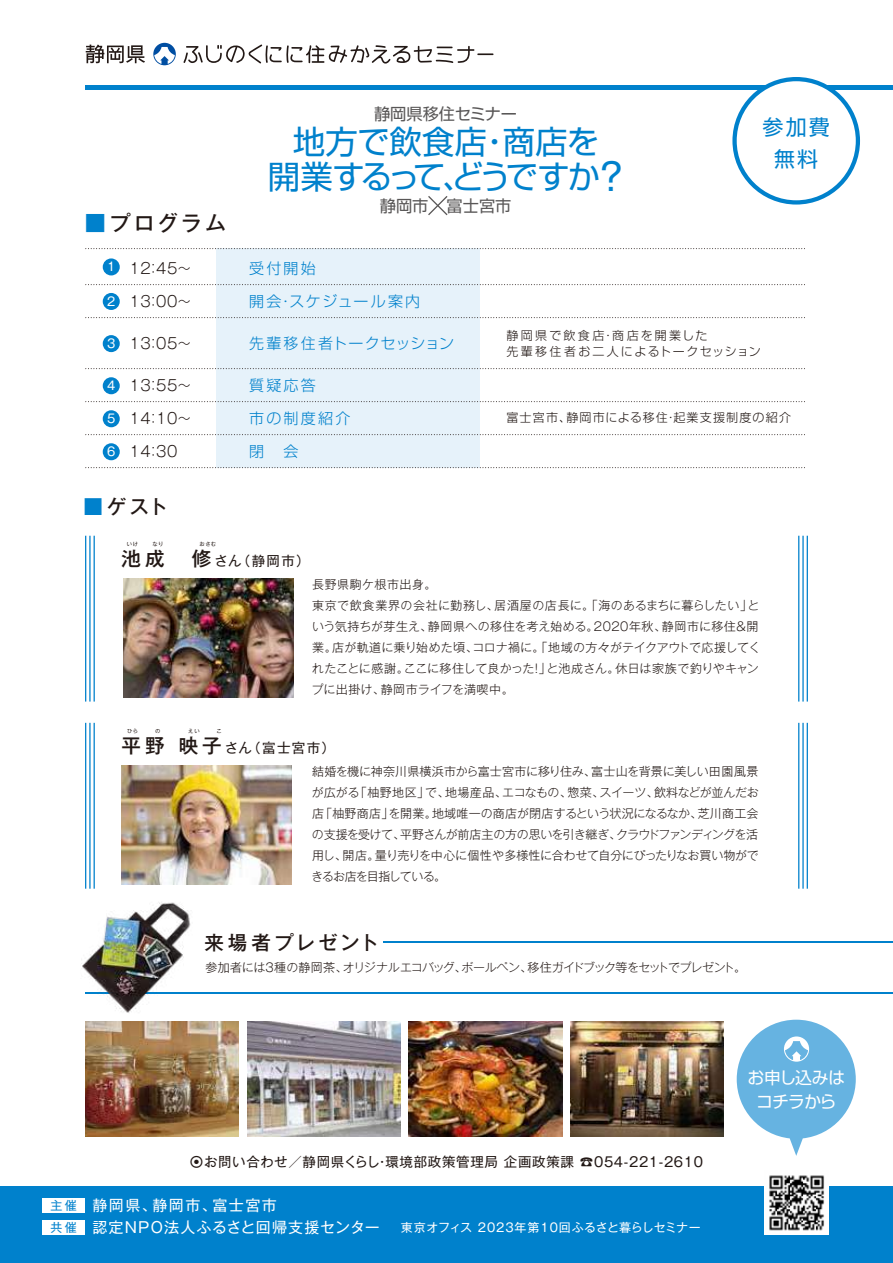
<style>
.page{position:relative;width:893px;height:1263px;background:#fff}
.page>*{position:absolute;margin:0;border:0;box-sizing:border-box;transform-origin:0 0}
.t1{font:32.4px/35.1px "Shin Go Pr 5";letter-spacing:-.015em;color:#0081cc;text-align:center}
.t2{font:500 21px "Gothic MB101 Pr 5";letter-spacing:.14em;color:#221815}
.t3{font:21px/31.5px "Shin Go Pr 5";color:#0081cc;text-align:center}
.t4{font:500 19.5px "Gothic MB101 Pr 5";letter-spacing:.155em;color:#221815}
.t5{font:16.8px/23.5px "Shin Go Pr 5";letter-spacing:-.045em;color:#fff;text-align:center}
.t6{font:16.2px "Shin Go Pr 5";color:#595757}
.t7{font:300 15px "Gothic MB101 Pr 5";letter-spacing:.05em;color:#221815}
.t8{font:15px/22.2px "Gothic MB101 Pr 5";letter-spacing:.08em;color:#fff}
.t9{font:300 15px "Shin Go Pr 5";letter-spacing:.15em;color:#0081cc}
.t10{font:300 15px "Shin Go Pr 5";letter-spacing:.07em;color:#0081cc}
.t11{font:300 15px "Shin Go Pr 5";letter-spacing:.115em;color:#0081cc}
.t12{font:13.5px "Gothic MB101 Pr 5";letter-spacing:.05em;color:#221815}
.t13{font:300 12px/21px "Gothic MB101 Pr 5";color:#221815;text-align:justify}
.t14{font:300 12px/21px "Gothic MB101 Pr 5";letter-spacing:.025em;color:#221815}
.t15{font:300 12px "Gothic MB101 Pr 5";letter-spacing:-.04em;color:#221815}
.t16{font:300 12px/16.5px "Shin Go Pr 5";letter-spacing:.175em;color:#221815}
.t17{font:12px "Gothic MB101 Pr 5";letter-spacing:.045em;color:#fff}
.t18{font:300 12px "Shin Go Pr 5";letter-spacing:.105em;color:#221815}
.t19{font:5.25px "Gothic MB101 Pr 5";letter-spacing:.11em;color:#221815}
.s1{color:#0081cc}
.s2{font-family:"Gothic MB101 Pr 5";font-size:37.2px}
.s3{font-weight:500;font-size:19.5px}
.s4{font-size:12px;color:#0081cc}
</style>
<div class="page">
<div style="left:216px;top:249px;width:264px;height:219px;background:#e6f2fa"></div>
<hr style="left:85px;top:85px;width:808px;height:4px;background:#0081cc">
<hr style="left:384px;top:941px;width:509px;height:1px;background:#0081cc">
<hr style="left:86px;top:992px;width:807px;height:1px;background:#0081cc">
<svg style="left:183px;top:44px;width:310px;height:20px"></svg>
<svg style="left:153px;top:43px;width:23px;height:22px"></svg>
<svg style="left:86px;top:45px;width:59px;height:18px"></svg>
<div style="left:103px;top:293px;width:17px;height:17px;background:#0081cc;border-radius:50%"></div>
<div style="left:103px;top:258px;width:17px;height:17px;background:#0081cc;border-radius:50%"></div>
<div style="left:103px;top:335px;width:17px;height:17px;background:#0081cc;border-radius:50%"></div>
<div style="left:103px;top:377px;width:17px;height:17px;background:#0081cc;border-radius:50%"></div>
<div style="left:103px;top:410px;width:17px;height:17px;background:#0081cc;border-radius:50%"></div>
<div style="left:103px;top:443px;width:17px;height:17px;background:#0081cc;border-radius:50%"></div>
<svg style="left:86px;top:248px;width:719px;height:1px"></svg>
<svg style="left:86px;top:284px;width:719px;height:1px"></svg>
<svg style="left:86px;top:317px;width:719px;height:1px"></svg>
<svg style="left:86px;top:368px;width:719px;height:1px"></svg>
<svg style="left:86px;top:401px;width:719px;height:1px"></svg>
<svg style="left:86px;top:434px;width:719px;height:1px"></svg>
<svg style="left:86px;top:467px;width:719px;height:1px"></svg>
<img style="left:86px;top:1022px;width:153px;height:114px">
<img style="left:247px;top:1022px;width:153px;height:114px">
<img style="left:409px;top:1022px;width:153px;height:114px">
<img style="left:570px;top:1022px;width:154px;height:114px">
<img style="left:124px;top:578px;width:170px;height:119px">
<div style="left:0;top:1186px;width:893px;height:77px;background:#0081cc"></div>
<img style="left:764px;top:1175px;width:64px;height:60px">
<div style="left:43px;top:1198px;width:42px;height:15px;background:#fff"></div>
<div style="left:43px;top:1220px;width:42px;height:15px;background:#fff"></div>
<hr style="left:798px;top:536px;width:1px;height:165px;background:#0081cc">
<hr style="left:802px;top:536px;width:2px;height:165px;background:#0081cc">
<hr style="left:807px;top:536px;width:1px;height:165px;background:#0081cc">
<hr style="left:94px;top:536px;width:1px;height:165px;background:#0081cc">
<hr style="left:89px;top:536px;width:2px;height:165px;background:#0081cc">
<hr style="left:85px;top:536px;width:1px;height:165px;background:#0081cc">
<hr style="left:798px;top:723px;width:1px;height:166px;background:#0081cc">
<hr style="left:802px;top:723px;width:2px;height:166px;background:#0081cc">
<hr style="left:807px;top:723px;width:1px;height:166px;background:#0081cc">
<hr style="left:94px;top:723px;width:1px;height:166px;background:#0081cc">
<hr style="left:89px;top:723px;width:2px;height:166px;background:#0081cc">
<hr style="left:85px;top:723px;width:1px;height:166px;background:#0081cc">
<img style="left:122px;top:765px;width:170px;height:119px">
<svg style="left:428px;top:196px;width:19px;height:19px"></svg>
<svg style="left:732px;top:77px;width:128px;height:128px"></svg>
<svg style="left:737px;top:1020px;width:119px;height:136px"></svg>
<img style="left:81px;top:902px;width:142px;height:120px">
<h2 class="t2" style="left:85px;top:205px;width:143px"><span class="s1">■</span>プログラム</h2>
<p class="t17" style="left:107px;top:257px;width:10px">1</p>
<p class="t17" style="left:105px;top:291px;width:13px">２</p>
<p class="t17" style="left:107px;top:333px;width:10px">3</p>
<p class="t17" style="left:107px;top:375px;width:10px">4</p>
<p class="t17" style="left:107px;top:408px;width:10px">5</p>
<p class="t17" style="left:107px;top:441px;width:10px">6</p>
<p class="t7" style="left:129px;top:256px;width:79px">12：45～　</p>
<p class="t7" style="left:129px;top:289px;width:64px">13：00～</p>
<p class="t7" style="left:129px;top:331px;width:64px">13：05～</p>
<p class="t7" style="left:129px;top:373px;width:64px">13：55～</p>
<p class="t7" style="left:129px;top:406px;width:64px">14：10～</p>
<p class="t7" style="left:129px;top:439px;width:49px">1 4：30</p>
<h3 class="t4" style="left:84px;top:491px;width:86px"><span class="s1">■</span>ゲスト</h3>
<p class="t19" style="left:127px;top:539px;width:13px">いけ</p>
<p class="t19" style="left:152px;top:539px;width:12px">なり</p>
<p class="t19" style="left:199px;top:539px;width:18px">おさむ</p>
<h3 class="t6" style="left:374px;top:100px;width:145px">静岡県移住セミナー</h3>
<h1 class="t1" style="left:268px;top:121px;width:364px">地方で飲食店・商店を<br>開業するって、どうですか<span class="s2">？</span></h1>
<h2 class="t3" style="left:763px;top:109px;width:69px">参加費無料</h2>
<h3 class="t6" style="left:380px;top:192px;width:133px">静岡市　富士宮市</h3>
<p class="t9" style="left:249px;top:255px;width:68px">受付開始</p>
<p class="t11" style="left:249px;top:288px;width:173px">開会・スケジュール案内</p>
<p class="t10" style="left:249px;top:330px;width:207px">先輩移住者トークセッション</p>
<p class="t9" style="left:249px;top:372px;width:68px">質疑応答</p>
<p class="t9" style="left:249px;top:405px;width:103px">市の制度紹介</p>
<p class="t9" style="left:249px;top:438px;width:51px">閉　会</p>
<p class="t16" style="left:506px;top:326px;width:256px">静岡県で飲食店・商店を開業した<br>先輩移住者お二人によるトークセッション</p>
<p class="t18" style="left:506px;top:408px;width:286px">富士宮市、静岡市による移住・起業支援制度の紹介</p>
<p class="t12" style="left:122px;top:550px;width:190px"><span class="s3">池成　修</span>さん（静岡市）</p>
<p class="t14" style="left:311px;top:573px;width:450px">長野県駒ケ根市出身。<br>東京で飲食業界の会社に勤務し、居酒屋の店長に。「海のあるまちに暮らしたい」という気持ちが芽生え、静岡県への移住を考え始める。2020年秋、静岡市に移住＆開業。店が軌道に乗り始めた頃、コロナ禍に。「地域の方々がテイクアウトで応援してくれたことに感謝。ここに移住して良かった！」と池成さん。休日は家族で釣りやキャンプに出掛け、静岡市ライフを満喫中。</p>
<p class="t19" style="left:127px;top:726px;width:12px">ひら</p>
<p class="t19" style="left:155px;top:726px;width:7px">の</p>
<p class="t19" style="left:188px;top:726px;width:13px">えい</p>
<p class="t19" style="left:217px;top:726px;width:7px">こ</p>
<p class="t12" style="left:122px;top:737px;width:215px"><span class="s3">平野 映子</span>さん（富士宮市）</p>
<p class="t13" style="left:311px;top:760px;width:449px">結婚を機に神奈川県横浜市から富士宮市に移り住み、富士山を背景に美しい田園風景が広がる「柚野地区」で、地場産品、エコなもの、惣菜、スイーツ、飲料などが並んだお店「柚野商店」を開業。地域唯一の商店が閉店するという状況になるなか、芝川商工会の支援を受けて、平野さんが前店主の方の思いを引き継ぎ、クラウドファンディングを活用し、開店。量り売りを中心に個性や多様性に合わせて自分にぴったりなお買い物ができるお店を目指している。</p>
<h3 class="t4" style="left:205px;top:926px;width:176px">来場者プレゼント</h3>
<p class="t15" style="left:205px;top:958px;width:542px">参加者には3種の静岡茶、オリジナルエコバッグ、ボールペン、移住ガイドブック等をセットでプレゼント。</p>
<p class="t12" style="left:190px;top:1151px;width:515px">◉お問い合わせ／静岡県くらし・環境部政策管理局 企画政策課 ☎054-221-2610</p>
<p class="t8" style="left:51px;top:1192px;width:331px"><span class="s4">主催</span> 静岡県、静岡市、富士宮市<br><span class="s4">共催</span> 認定NPO法人ふるさと回帰支援センター</p>
<p class="t17" style="left:401px;top:1218px;width:302px">東京オフィス 2023年第10回ふるさと暮らしセミナー</p>
<h3 class="t5" style="left:747px;top:1065px;width:99px">お申し込みはコチラから</h3>
</div>
